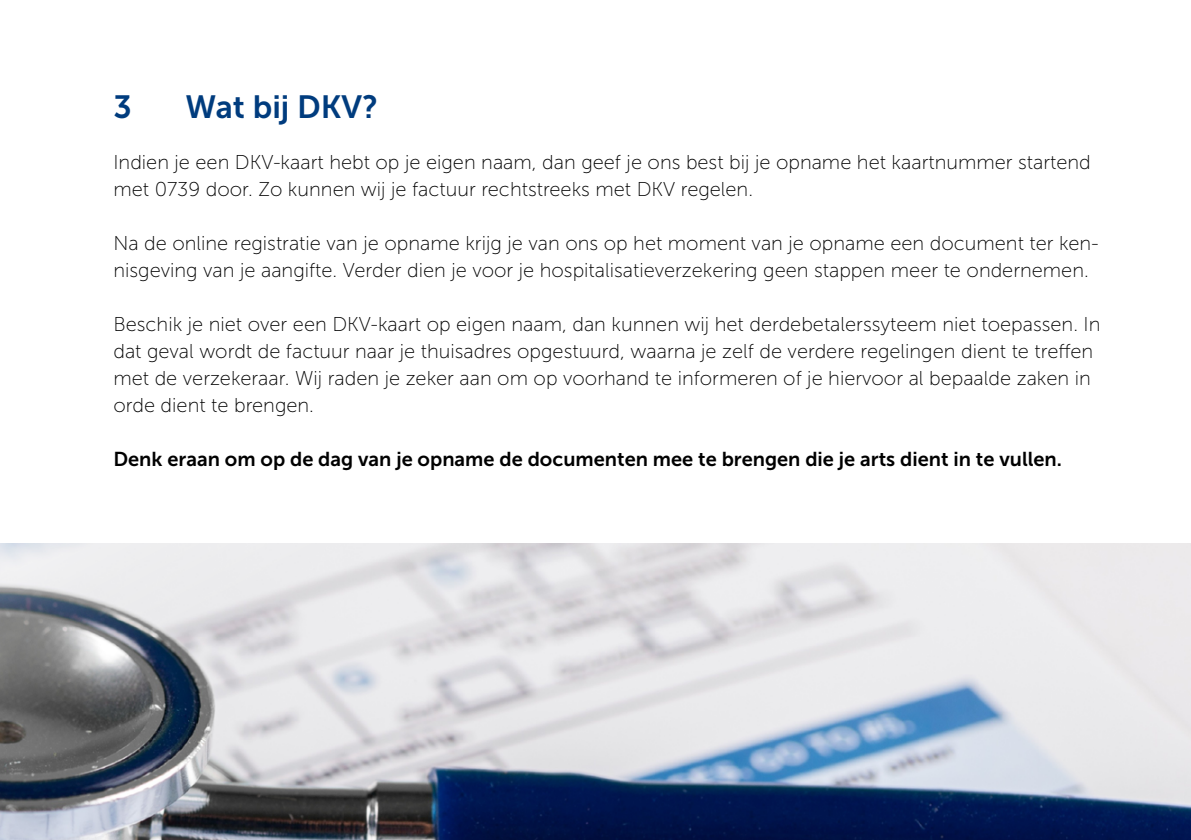
<style>
.page{position:relative;width:1191px;height:840px;background:#fff}
.page>*{position:absolute;margin:0;border:0;box-sizing:border-box;transform-origin:0 0}
.t1{font:32px "Museo Sans 700";color:#003c7e}
.t2{font:20px/27px "Museo Sans 100";color:#000}
.t3{font:20px "Museo Sans 700";color:#000}
</style>
<div class="page">
<img style="left:612px;top:543px;width:579px;height:296px">
<svg style="left:0;top:543px;width:612px;height:296px;background:#a9acb3"></svg>
<h1 class="t1" style="left:113px;top:89px;width:20px">3</h1>
<h1 class="t1" style="left:185px;top:89px;width:194px">Wat bij DKV?</h1>
<p class="t2" style="left:113px;top:149px;width:979px">Indien je een DKV-kaart hebt op je eigen naam, dan geef je ons best bij je opname het kaartnummer startend met 0739 door. Zo kunnen wij je factuur rechtstreeks met DKV regelen.</p>
<p class="t2" style="left:113px;top:230px;width:986px">Na de online registratie van je opname krijg je van ons op het moment van je opname een document ter ken&shy;nisgeving van je aangifte. Verder dien je voor je hospitalisatieverzekering geen stappen meer te ondernemen.</p>
<p class="t2" style="left:113px;top:311px;width:988px">Beschik je niet over een DKV-kaart op eigen naam, dan kunnen wij het derdebetalerssyteem niet toepassen. In dat geval wordt de factuur naar je thuisadres opgestuurd, waarna je zelf de verdere regelingen dient te treffen met de verzekeraar. Wij raden je zeker aan om op voorhand te informeren of je hiervoor al bepaalde zaken in orde dient te brengen.</p>
<p class="t3" style="left:113px;top:448px;width:950px">Denk eraan om op de dag van je opname de documenten mee te brengen die je arts dient in te vullen.</p>
</div>
